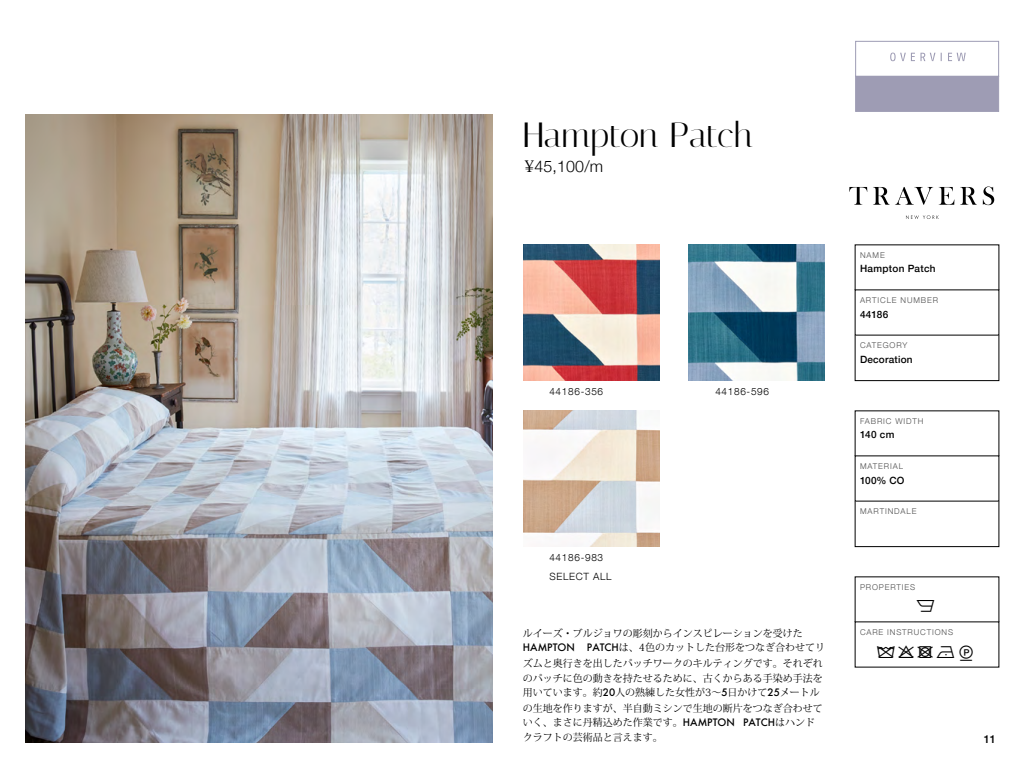
<style>
.page{position:relative;width:1024px;height:768px;background:#fff}
.page>*{position:absolute;margin:0;border:0;box-sizing:border-box;transform-origin:0 0}
.t1{font:35px "Italiana";letter-spacing:.005em;color:#000}
.t2{font:300 16px "Helvetica Neue";color:#000}
.t3{font:500 11px "Helvetica Neue";color:#000}
.t4{font:10px/15px "Koz Min Pr 6 N";color:#000}
.t5{font:500 10px "Helvetica Neue";letter-spacing:.02em;color:#000}
.t6{font:300 10px/19.5px "Helvetica Neue LT Com";letter-spacing:.07em;color:#000}
.t7{font:300 8px "Helvetica Neue";letter-spacing:.115em;color:#4d4d4d}
.s1{font-family:"Koz Min Pr 6 N";font-weight:400}
.s2{font-family:"Futura";font-weight:500}
</style>
<div class="page">
<div style="left:855px;top:335px;width:144px;height:46px;border:1px solid #000"></div>
<div style="left:855px;top:501px;width:144px;height:46px;border:1px solid #000"></div>
<img style="left:523px;top:245px;width:136px;height:136px">
<img style="left:689px;top:245px;width:136px;height:136px">
<img style="left:523px;top:411px;width:136px;height:136px">
<svg style="left:906px;top:215px;width:33px;height:4px"></svg>
<svg style="left:849px;top:187px;width:18px;height:18px"></svg>
<svg style="left:873px;top:187px;width:60px;height:18px"></svg>
<svg style="left:939px;top:187px;width:15px;height:18px"></svg>
<svg style="left:960px;top:187px;width:17px;height:18px"></svg>
<svg style="left:983px;top:187px;width:11px;height:18px"></svg>
<img style="left:25px;top:115px;width:468px;height:628px">
<div style="left:855px;top:76px;width:144px;height:36px;background:#9e9cb4"></div>
<div style="left:855px;top:41px;width:144px;height:36px;border:1px solid #9e9cb4"></div>
<svg style="left:890px;top:53px;width:76px;height:8px"></svg>
<h1 class="t1" style="left:523px;top:115px;width:232px">Hampton Patch</h1>
<h2 class="t2" style="left:524px;top:154px;width:80px"><span class="s1">¥</span>45,100/m</h2>
<p class="t6" style="left:549px;top:381px;width:55px">44186-356</p>
<p class="t6" style="left:715px;top:381px;width:55px">44186-596</p>
<p class="t6" style="left:549px;top:547px;width:64px">44186-983<br>SELECT ALL</p>
<p class="t4" style="left:523px;top:627px;width:304px;line-height:13.9px">ルイーズ・ブルジョワの彫刻からインスピレーションを受けた<br><span class="s2">HAMPTON PATCH</span>は、4色のカットした台形をつなぎ合わせてリ</p>
<p class="t4" style="left:523px;top:656px;width:301px">ズムと奥行きを出したパッチワークのキルティングです。それぞれのパッチに色の動きを持たせるために、古くからある手染め手法を</p>
<p class="t4" style="left:523px;top:685px;width:301px;line-height:16.1px">用いています。約<span class="s2">20</span>人の熟練した女性が3～<span class="s2">5</span>日かけて<span class="s2">25</span>メートルの生地を作りますが、半自動ミシンで生地の断片をつなぎ合わせて</p>
<p class="t4" style="left:523px;top:715px;width:294px">いく、まさに丹精込めた作業です。<span class="s2">HAMPTON PATCH</span>はハンドクラフトの芸術品と言えます。</p>
<p class="t7" style="left:860px;top:248px;width:26px">NAME</p>
<p class="t7" style="left:860px;top:293px;width:80px">ARTICLE NUMBER</p>
<p class="t7" style="left:860px;top:339px;width:49px">CATEGORY</p>
<p class="t5" style="left:860px;top:261px;width:77px">Hampton Patch</p>
<p class="t5" style="left:860px;top:306px;width:30px">44186</p>
<p class="t5" style="left:860px;top:351px;width:54px">Decoration</p>
<p class="t7" style="left:860px;top:414px;width:65px">FABRIC WIDTH</p>
<p class="t5" style="left:860px;top:427px;width:36px">140 cm</p>
<p class="t7" style="left:860px;top:459px;width:45px">MATERIAL</p>
<p class="t7" style="left:860px;top:505px;width:58px">MARTINDALE</p>
<p class="t5" style="left:860px;top:472px;width:46px">100% CO</p>
<p class="t7" style="left:860px;top:580px;width:57px">PROPERTIES</p>
<p class="t7" style="left:860px;top:625px;width:95px">CARE INSTRUCTIONS</p>
<p class="t3" style="left:984px;top:730px;width:14px">11</p>
</div>
